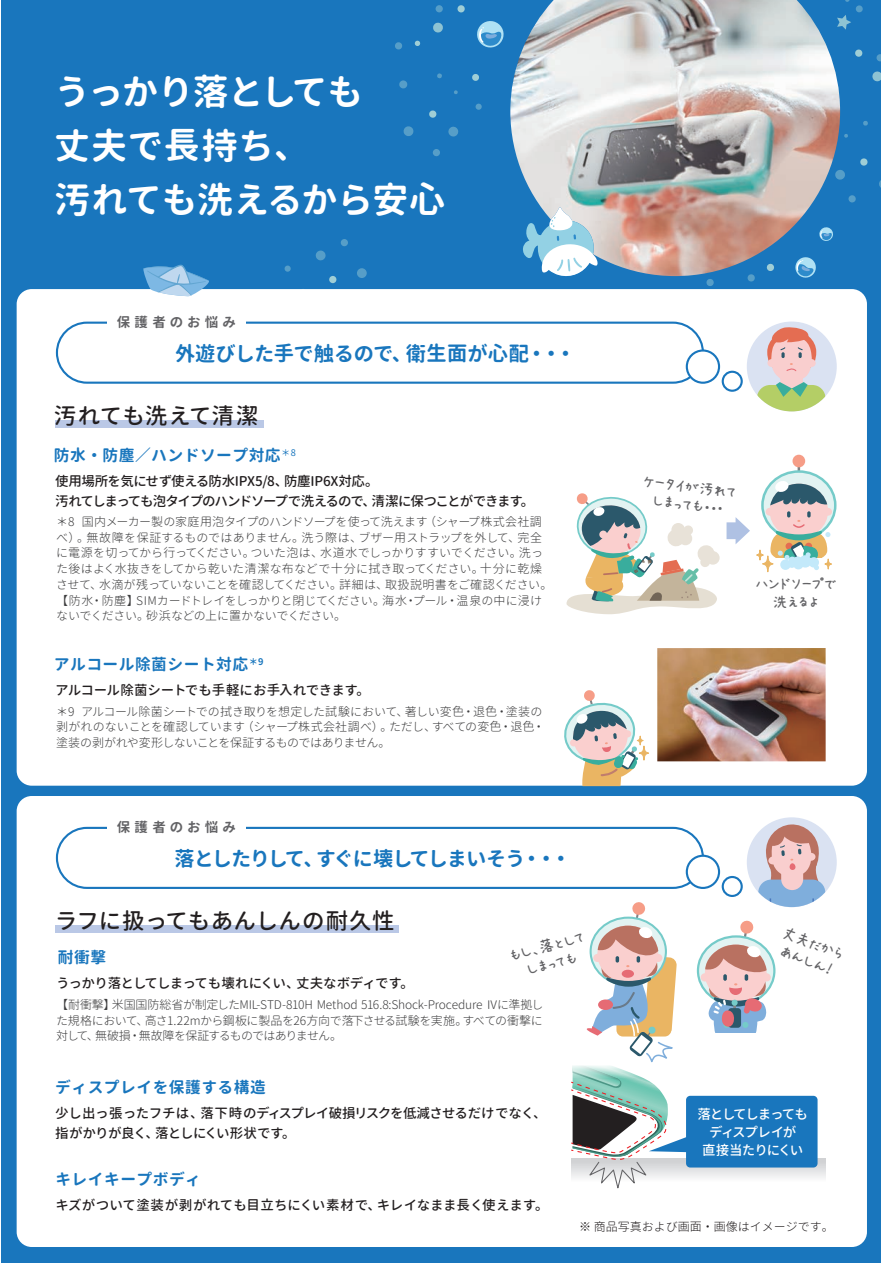
<style>
.page{position:relative;width:881px;height:1263px;background:#fff}
.page>*{position:absolute;margin:0;border:0;box-sizing:border-box;transform-origin:0 0}
.t1{font:700 36px/54px "Gen Jyuu Gothic";letter-spacing:-.02em;color:#fff}
.t2{font:500 22.5px "Gen Jyuu Gothic";letter-spacing:.005em;color:#231f20}
.t3{font:700 20.25px "Gen Jyuu Gothic";letter-spacing:-.06em;color:#1976bd}
.t4{font:700 20.25px "Gen Jyuu Gothic";letter-spacing:-.01em;color:#1976bd}
.t5{font:16.5px/18px "AP Japanesefont K";letter-spacing:-.085em;color:#636366;text-align:center}
.t6{font:700 15.75px "Gen Jyuu Gothic";letter-spacing:.03em;color:#1976bd}
.t7{font:500 13.5px/20.2px "Gen Jyuu Gothic";letter-spacing:-.035em;color:#231f20}
.t8{font:500 13.5px/20.2px "Gen Jyuu Gothic";letter-spacing:-.06em;color:#231f20}
.t9{font:500 13.5px "Gen Jyuu Gothic";color:#231f20}
.t10{font:500 13.5px/18px "Gen Jyuu Gothic";letter-spacing:-.085em;color:#fff;text-align:center}
.t11{font:500 13.5px "Gen Jyuu Gothic";letter-spacing:-.015em;color:#231f20}
.t12{font:700 13.5px "Gen Jyuu Gothic";letter-spacing:.31em;color:#636366}
.t13{font:300 12px/15.8px "Gen Jyuu Gothic";letter-spacing:-.015em;color:#3e3e3f}
.t14{font:300 12px "Gen Jyuu Gothic";color:#231f20}
</style>
<div class="page">
<div style="left:1px;top:0;width:879px;height:1263px;background:#1976bd"></div>
<div style="left:357px;top:268px;width:9px;height:10px;background:#569ec8;border-radius:50%"></div>
<svg style="left:284px;top:266px;width:6px;height:6px"></svg>
<svg style="left:315px;top:251px;width:10px;height:9px"></svg>
<svg style="left:340px;top:239px;width:8px;height:7px"></svg>
<div style="left:329px;top:276px;width:7px;height:7px;background:#9fced6;border-radius:50%"></div>
<svg style="left:747px;top:276px;width:7px;height:5px"></svg>
<svg style="left:706px;top:279px;width:7px;height:7px"></svg>
<svg style="left:876px;top:54px;width:4px;height:7px"></svg>
<svg style="left:872px;top:71px;width:8px;height:10px"></svg>
<svg style="left:855px;top:50px;width:7px;height:7px"></svg>
<svg style="left:839px;top:170px;width:5px;height:10px"></svg>
<svg style="left:848px;top:195px;width:7px;height:7px"></svg>
<svg style="left:863px;top:121px;width:4px;height:5px"></svg>
<svg style="left:860px;top:158px;width:7px;height:8px"></svg>
<div style="left:435px;top:5px;width:7px;height:7px;background:#569ec8;border-radius:50%"></div>
<svg style="left:433px;top:23px;width:9px;height:10px"></svg>
<svg style="left:472px;top:74px;width:7px;height:7px"></svg>
<svg style="left:403px;top:126px;width:10px;height:10px"></svg>
<svg style="left:395px;top:42px;width:7px;height:7px"></svg>
<svg style="left:457px;top:5px;width:7px;height:7px"></svg>
<svg style="left:475px;top:104px;width:6px;height:6px"></svg>
<svg style="left:448px;top:127px;width:10px;height:10px"></svg>
<svg style="left:432px;top:149px;width:8px;height:7px"></svg>
<svg style="left:399px;top:80px;width:8px;height:8px"></svg>
<svg style="left:414px;top:41px;width:6px;height:5px"></svg>
<svg style="left:437px;top:73px;width:5px;height:5px"></svg>
<svg style="left:429px;top:110px;width:7px;height:8px"></svg>
<div style="left:17px;top:289px;width:849px;height:497px;background:#fff;border-radius:15px"></div>
<div style="left:17px;top:796px;width:849px;height:451px;background:#fff;border-radius:15px"></div>
<svg style="left:839px;top:0;width:23px;height:30px"></svg>
<svg style="left:800px;top:276px;width:11px;height:2px"></svg>
<svg style="left:477px;top:21px;width:27px;height:27px"></svg>
<svg style="left:142px;top:264px;width:70px;height:33px"></svg>
<div style="left:56px;top:420px;width:208px;height:8px;background:#bac8e6"></div>
<div style="left:56px;top:925px;width:343px;height:8px;background:#bac8e6"></div>
<img style="left:510px;top:0;width:329px;height:276px">
<img style="left:657px;top:648px;width:168px;height:113px">
<div style="left:56px;top:322px;width:647px;height:62px;border:2px solid #1976bd;border-radius:30px"></div>
<div style="left:107px;top:313px;width:138px;height:19px;background:#fff"></div>
<div style="left:686px;top:350px;width:32px;height:33px;background:#fff;border-radius:50%"></div>
<div style="left:685px;top:349px;width:34px;height:35px;border:2px solid #1976bd;border-radius:50%"></div>
<div style="left:721px;top:371px;width:21px;height:21px;border:2px solid #1976bd;border-radius:50%"></div>
<div style="left:56px;top:827px;width:647px;height:62px;border:2px solid #1976bd;border-radius:30px"></div>
<div style="left:107px;top:818px;width:138px;height:20px;background:#fff"></div>
<svg style="left:522px;top:207px;width:76px;height:70px"></svg>
<svg style="left:747px;top:321px;width:88px;height:90px"></svg>
<div style="left:746px;top:817px;width:90px;height:90px;background:#dae2f2;border-radius:50%"></div>
<div style="left:792px;top:455px;width:12px;height:12px;background:#f69d87;border-radius:50%"></div>
<svg style="left:762px;top:471px;width:72px;height:68px"></svg>
<div style="left:760px;top:470px;width:76px;height:70px;border:3px solid #75cbc9;border-radius:50%"></div>
<div style="left:765px;top:508px;width:8px;height:8px;background:#facfce;border-radius:50%"></div>
<div style="left:823px;top:508px;width:8px;height:8px;background:#facfce;border-radius:50%"></div>
<svg style="left:769px;top:480px;width:61px;height:90px;background:#bebeb5"></svg>
<div style="left:798px;top:555px;width:13px;height:13px;background:#c3e9fa;border-radius:50%"></div>
<div style="left:792px;top:559px;width:11px;height:10px;background:#c3e9fa;border-radius:50%"></div>
<div style="left:792px;top:556px;width:10px;height:11px;background:#c3e9fa;border-radius:50%"></div>
<div style="left:808px;top:557px;width:10px;height:11px;background:#c3e9fa;border-radius:50%"></div>
<div style="left:780px;top:559px;width:10px;height:11px;background:#c3e9fa;border-radius:50%"></div>
<svg style="left:762px;top:556px;width:10px;height:16px"></svg>
<div style="left:761px;top:555px;width:12px;height:17px;border:1px solid #eab563;border-radius:50%"></div>
<svg style="left:756px;top:550px;width:7px;height:10px"></svg>
<div style="left:755px;top:549px;width:8px;height:11px;border:1px solid #eab563;border-radius:50%"></div>
<svg style="left:824px;top:559px;width:7px;height:10px"></svg>
<div style="left:824px;top:558px;width:7px;height:11px;border:1px solid #eab563;border-radius:50%"></div>
<svg style="left:726px;top:517px;width:23px;height:27px"></svg>
<svg style="left:639px;top:746px;width:9px;height:14px"></svg>
<div style="left:638px;top:745px;width:11px;height:16px;border:1px solid #eab563;border-radius:50%"></div>
<svg style="left:637px;top:736px;width:6px;height:9px"></svg>
<div style="left:636px;top:735px;width:7px;height:10px;border:1px solid #eab563;border-radius:50%"></div>
<svg style="left:560px;top:690px;width:78px;height:96px"></svg>
<div style="left:705px;top:551px;width:14px;height:14px;background:#e8e2d8;border-radius:50%"></div>
<svg style="left:566px;top:493px;width:151px;height:122px"></svg>
<svg style="left:570px;top:824px;width:255px;height:365px"></svg>
<p class="t1" style="left:54px;top:64px;width:392px">うっかり落としても<br>丈夫で長持ち、<br>汚れても洗えるから安心</p>
<p class="t12" style="left:117px;top:312px;width:121px">保護者のお悩み</p>
<p class="t4" style="left:175px;top:338px;width:402px">外遊びした手で触るので、衛生面が心配・・・</p>
<p class="t2" style="left:54px;top:400px;width:206px">汚れても洗えて清潔</p>
<p class="t6" style="left:54px;top:444px;width:243px">防水・防塵／ハンドソープ対応<sup>＊8</sup></p>
<p class="t8" style="left:55px;top:471px;width:480px">使用場所を気にせず使える防水IPX5/8、防塵IP6X対応。<br>汚れてしまっても泡タイプのハンドソープで洗えるので、清潔に保つことができます。</p>
<p class="t13" style="left:56px;top:513px;width:497px">＊8 国内メーカー製の家庭用泡タイプのハンドソープを使って洗えます（シャープ株式会社調べ）。無故障を保証するものではありません。洗う際は、ブザー用ストラップを外して、完全に電源を切ってから行ってください。ついた泡は、水道水でしっかりすすいでください。洗った後はよく水抜きをしてから乾いた清潔な布などで十分に拭き取ってください。十分に乾燥させて、水滴が残っていないことを確認してください。詳細は、取扱説明書をご確認ください。【防水・防塵】SIMカードトレイをしっかりと閉じてください。海水・プール・温泉の中に浸けないでください。砂浜などの上に置かないでください。</p>
<p class="t6" style="left:54px;top:652px;width:211px">アルコール除菌シート対応<sup>＊9</sup></p>
<p class="t11" style="left:55px;top:680px;width:316px">アルコール除菌シートでも手軽にお手入れできます。</p>
<p class="t13" style="left:56px;top:703px;width:490px">＊9 アルコール除菌シートでの拭き取りを想定した試験において、著しい変色・退色・塗装の剥がれのないことを確認しています（シャープ株式会社調べ）。ただし、すべての変色・退色・塗装の剥がれや変形しないことを保証するものではありません。</p>
<p class="t12" style="left:117px;top:817px;width:121px">保護者のお悩み</p>
<p class="t3" style="left:174px;top:843px;width:398px">落としたりして、すぐに壊してしまいそう・・・</p>
<p class="t2" style="left:55px;top:905px;width:341px">ラフに扱ってもあんしんの耐久性</p>
<p class="t6" style="left:58px;top:945px;width:50px">耐衝撃</p>
<p class="t7" style="left:56px;top:972px;width:359px">うっかり落としてしまっても壊れにくい、丈夫なボディです。</p>
<p class="t5" style="left:506px;top:948px;width:81px;rotate:-15deg">もし、落としてしまっても</p>
<p class="t13" style="left:56px;top:996px;width:488px;text-align:justify">【耐衝撃】米国国防総省が制定したMIL-STD-810H Method 516.8:Shock-Procedure Ⅳに準拠した規格において、高さ1.22mから鋼板に製品を26方向で落下させる試験を実施。すべての衝撃に対して、無破損・無故障を保証するものではありません。</p>
<p class="t6" style="left:55px;top:1076px;width:212px">ディスプレイを保護する構造</p>
<p class="t7" style="left:55px;top:1103px;width:492px">少し出っ張ったフチは、落下時のディスプレイ破損リスクを低減させるだけでなく、指がかりが良く、落としにくい形状です。</p>
<p class="t6" style="left:55px;top:1168px;width:147px">キレイキープボディ</p>
<p class="t9" style="left:55px;top:1195px;width:494px">キズがついて塗装が剥がれても目立ちにくい素材で、キレイなまま長く使えます。</p>
<p class="t5" style="left:643px;top:472px;width:98px;rotate:7deg">ケータイが汚れてしまっても・・・</p>
<p class="t5" style="left:755px;top:575px;width:83px">ハンドソープで洗えるよ</p>
<p class="t5" style="left:785px;top:923px;width:68px;rotate:21deg">丈夫だからあんしん！</p>
<p class="t10" style="left:697px;top:1104px;width:112px">落としてしまってもディスプレイが<br>直接当たりにくい</p>
<p class="t14" style="left:579px;top:1218px;width:256px">※ 商品写真および画面・画像はイメージです。</p>
</div>
